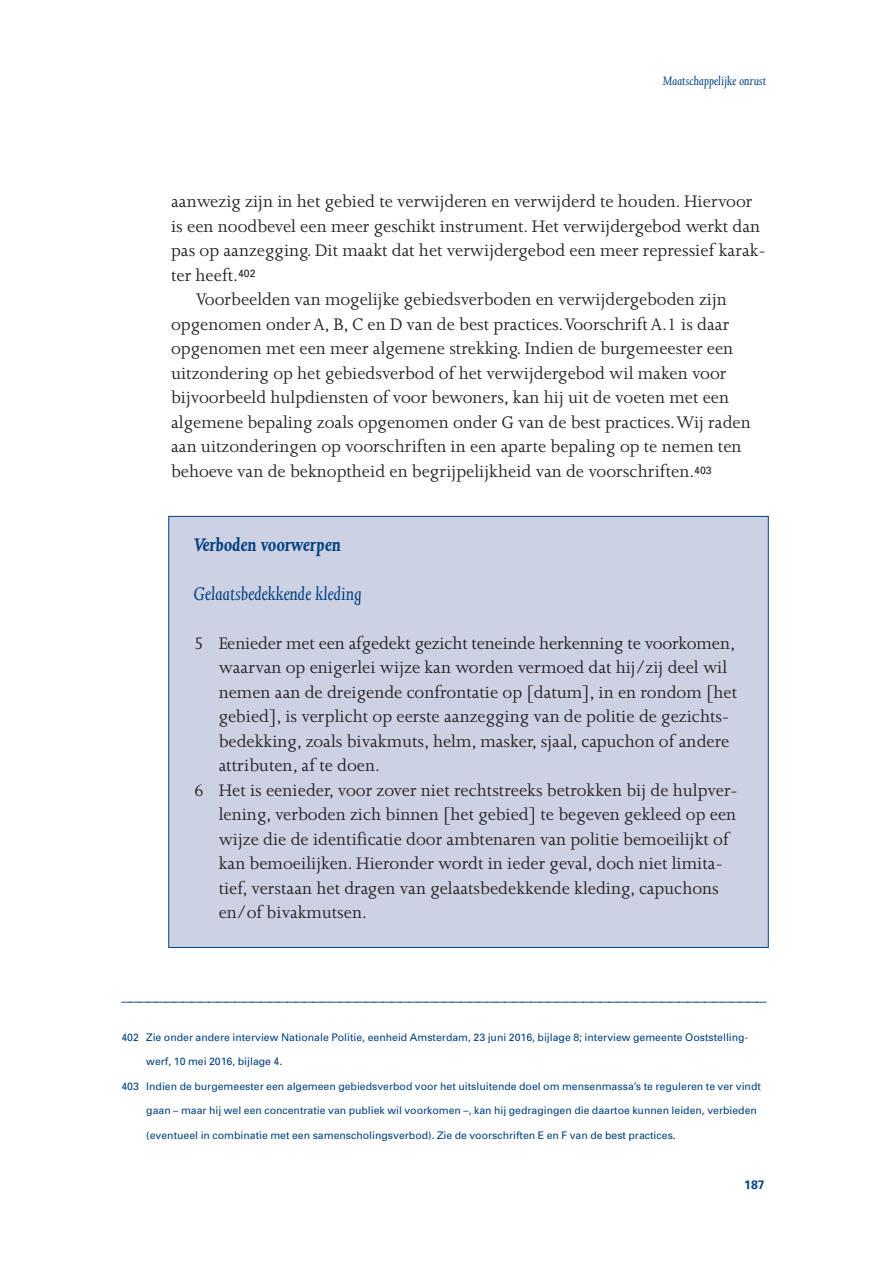
<style>
.page{position:relative;width:888px;height:1261px;background:#fff}
.page>*{position:absolute;margin:0;border:0;box-sizing:border-box;transform-origin:0 0}
.t1{font:italic 21px "Joanna";color:#014181}
.t2{font:italic 700 21px "Joanna";color:#014181}
.t3{font:19.25px "Joanna";color:#231f20}
.t4{font:19.25px "Joanna";color:#014181}
.t5{font:italic 14px "Joanna";color:#014181}
.t6{font:700 12.25px "Univers";color:#014181}
.t7{font:10.5px "Univers";color:#014181}
</style>
<div class="page">
<div style="left:169px;top:516px;width:599px;height:431px;background:#cdd1e4"></div>
<p class="t5" style="left:663px;top:76px;width:105px">Maatschappelijke onrust</p>
<p class="t3" style="left:171px;top:195px;width:583px">aanwezig zijn in het gebied te verwijderen en verwijderd te houden. Hiervoor</p>
<p class="t3" style="left:171px;top:219px;width:591px">is een noodbevel een meer geschikt instrument. Het verwijdergebod werkt dan</p>
<p class="t3" style="left:171px;top:244px;width:596px">pas op aanzegging. Dit maakt dat het verwijdergebod een meer repressief karak-</p>
<p class="t3" style="left:171px;top:268px;width:86px">ter heeft.<sup>402</sup></p>
<p class="t3" style="left:196px;top:293px;width:533px">Voorbeelden van mogelijke gebiedsverboden en verwijdergeboden zijn</p>
<p class="t3" style="left:171px;top:317px;width:560px">opgenomen onder A, B, C en D van de best practices. Voorschrift A.1 is daar</p>
<p class="t3" style="left:171px;top:342px;width:564px">opgenomen met een meer algemene strekking. Indien de burgemeester een</p>
<p class="t3" style="left:171px;top:366px;width:557px">uitzondering op het gebiedsverbod of het verwijdergebod wil maken voor</p>
<p class="t3" style="left:171px;top:391px;width:560px">bijvoorbeeld hulpdiensten of voor bewoners, kan hij uit de voeten met een</p>
<p class="t3" style="left:171px;top:415px;width:581px">algemene bepaling zoals opgenomen onder G van de best practices. Wij raden</p>
<p class="t3" style="left:171px;top:440px;width:572px">aan uitzonderingen op voorschriften in een aparte bepaling op te nemen ten</p>
<p class="t3" style="left:171px;top:464px;width:542px">behoeve van de beknoptheid en begrijpelijkheid van de voorschriften.<sup>403</sup></p>
<p class="t2" style="left:194px;top:536px;width:148px">Verboden voorwerpen</p>
<p class="t1" style="left:194px;top:585px;width:169px">Gelaatsbedekkende kleding</p>
<p class="t3" style="left:194px;top:636px;width:543px">5 Eenieder met een afgedekt gezicht teneinde herkenning te voorkomen,</p>
<p class="t3" style="left:219px;top:660px;width:510px">waarvan op enigerlei wijze kan worden vermoed dat hij/zij deel wil</p>
<p class="t3" style="left:219px;top:685px;width:520px">nemen aan de dreigende confrontatie op [datum], in en rondom [het</p>
<p class="t3" style="left:219px;top:709px;width:512px">gebied], is verplicht op eerste aanzegging van de politie de gezichts-</p>
<p class="t3" style="left:219px;top:734px;width:512px">bedekking, zoals bivakmuts, helm, masker, sjaal, capuchon of andere</p>
<p class="t3" style="left:219px;top:758px;width:163px">attributen, af te doen.</p>
<p class="t3" style="left:194px;top:783px;width:545px">6 Het is eenieder, voor zover niet rechtstreeks betrokken bij de hulpver-</p>
<p class="t3" style="left:219px;top:807px;width:519px">lening, verboden zich binnen [het gebied] te begeven gekleed op een</p>
<p class="t3" style="left:219px;top:832px;width:512px">wijze die de identificatie door ambtenaren van politie bemoeilijkt of</p>
<p class="t3" style="left:219px;top:856px;width:505px">kan bemoeilijken. Hieronder wordt in ieder geval, doch niet limita-</p>
<p class="t3" style="left:219px;top:881px;width:502px">tief, verstaan het dragen van gelaatsbedekkende kleding, capuchons</p>
<p class="t3" style="left:219px;top:905px;width:150px">en/of bivakmutsen.</p>
<p class="t4" style="left:121px;top:994px;width:646px">––––––––––––––––––––––––––––––––––––––––––––––––––––––––––––––––––––––––––</p>
<p class="t7" style="left:121px;top:1033px;width:628px">402 Zie onder andere interview Nationale Politie, eenheid Amsterdam, 23 juni 2016, bijlage 8; interview gemeente Ooststelling-</p>
<p class="t7" style="left:146px;top:1057px;width:138px">werf, 10 mei 2016, bijlage 4.</p>
<p class="t7" style="left:121px;top:1082px;width:641px">403 Indien de burgemeester een algemeen gebiedsverbod voor het uitsluitende doel om mensenmassa’s te reguleren te ver vindt</p>
<p class="t7" style="left:146px;top:1106px;width:612px">gaan – maar hij wel een concentratie van publiek wil voorkomen –, kan hij gedragingen die daartoe kunnen leiden, verbieden</p>
<p class="t7" style="left:146px;top:1131px;width:531px">(eventueel in combinatie met een samenscholingsverbod). Zie de voorschriften E en F van de best practices.</p>
<p class="t6" style="left:744px;top:1179px;width:22px">187</p>
</div>
